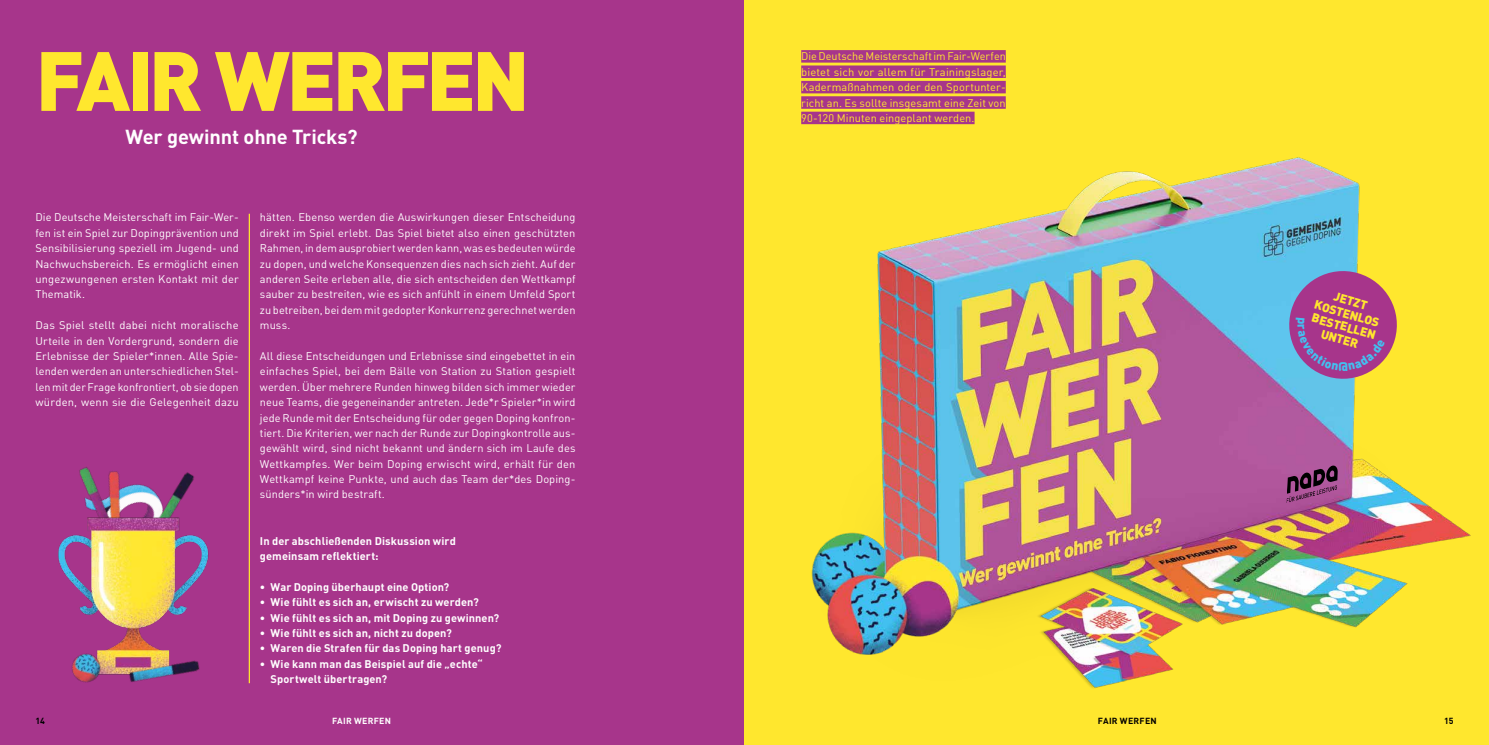
<style>
.page{position:relative;width:1489px;height:745px;background:#fff}
.page>*{position:absolute;margin:0;border:0;box-sizing:border-box;transform-origin:0 0}
.t1{font:900 82.5px "DIN";letter-spacing:-.05em;color:#ffe72e}
.t2{font:700 20px "DIN Pro";letter-spacing:-.01em;color:#fff}
.t3{font:900 12.25px/13.1px "DIN Pro";color:#ffe72e;text-align:center}
.t4{font:11px/15.4px "DIN Pro";letter-spacing:.01em;color:#fff;text-align:justify}
.t5{font:700 11px/15.4px "DIN Pro";letter-spacing:.01em;color:#fff}
.t6{font:11px/15.4px "DIN Pro";letter-spacing:.005em;color:#ffe72e;text-align:justify}
.t7{font:700 8.75px "DIN Pro";letter-spacing:.03em;color:#000}
.t8{font:700 8.75px "DIN Pro";letter-spacing:.035em;color:#fff}
</style>
<div class="page">
<div style="left:0;top:0;width:744px;height:744px;background:#a7358b"></div>
<hr style="left:249px;top:213px;width:1px;height:469px;background:#ffe72e">
<img style="left:248px;top:384px;width:1px;height:248px">
<img style="left:177px;top:472px;width:17px;height:14px">
<img style="left:79px;top:467px;width:67px;height:19px">
<img style="left:58px;top:486px;width:151px;height:189px">
<img style="left:120px;top:655px;width:87px;height:27px">
<img style="left:58px;top:634px;width:54px;height:49px">
<div style="left:744px;top:0;width:744px;height:744px;background:#ffe72e"></div>
<img style="left:811px;top:157px;width:660px;height:531px">
<div style="left:801px;top:50px;width:204px;height:13px;background:#a7358b"></div>
<div style="left:801px;top:65px;width:204px;height:13px;background:#a7358b"></div>
<div style="left:801px;top:81px;width:204px;height:12px;background:#a7358b"></div>
<div style="left:801px;top:96px;width:204px;height:13px;background:#a7358b"></div>
<div style="left:801px;top:112px;width:173px;height:12px;background:#a7358b"></div>
<svg style="left:1286px;top:464px;width:51px;height:38px;background:#7a3c6c"></svg>
<svg style="left:1282px;top:265px;width:120px;height:119px;background:#a56e90"></svg>
<h1 class="t1" style="left:35px;top:26px;width:496px">FAIR WERFEN</h1>
<h2 class="t2" style="left:126px;top:123px;width:233px">Wer gewinnt ohne Tricks?</h2>
<p class="t4" style="left:35px;top:209px;width:205px">Die Deutsche Meisterschaft im Fair-Wer&shy;fen ist ein Spiel zur Dopingprävention und Sensibilisierung speziell im Jugend- und Nachwuchsbereich. Es ermöglicht einen ungezwungenen ersten Kontakt mit der Thematik.</p>
<p class="t4" style="left:35px;top:317px;width:205px">Das Spiel stellt dabei nicht moralische Urteile in den Vordergrund, sondern die Erlebnisse der Spieler*innen. Alle Spie&shy;lenden werden an unterschiedlichen Stel&shy;len mit der Frage konfrontiert, ob sie dopen würden, wenn sie die Gelegenheit dazu</p>
<p class="t4" style="left:260px;top:209px;width:317px">hätten. Ebenso werden die Auswirkungen dieser Entscheidung direkt im Spiel erlebt. Das Spiel bietet also einen geschützten Rahmen, in dem ausprobiert werden kann, was es bedeuten würde zu dopen, und welche Konsequenzen dies nach sich zieht. Auf der anderen Seite erleben alle, die sich entscheiden den Wettkampf sauber zu bestreiten, wie es sich anfühlt in einem Umfeld Sport zu betreiben, bei dem mit gedopter Konkurrenz gerechnet werden muss.</p>
<p class="t4" style="left:260px;top:347px;width:317px">All diese Entscheidungen und Erlebnisse sind eingebettet in ein einfaches Spiel, bei dem Bälle von Station zu Station gespielt werden. Über mehrere Runden hinweg bilden sich immer wieder neue Teams, die gegeneinander antreten. Jede*r Spieler*in wird jede Runde mit der Entscheidung für oder gegen Doping konfron&shy;tiert. Die Kriterien, wer nach der Runde zur Dopingkontrolle aus&shy;gewählt wird, sind nicht bekannt und ändern sich im Laufe des Wettkampfes. Wer beim Doping erwischt wird, erhält für den Wettkampf keine Punkte, und auch das Team der*des Doping&shy;sünders*in wird bestraft.</p>
<p class="t5" style="left:260px;top:532px;width:197px">In der abschließenden Diskussion wird gemeinsam reflektiert:</p>
<p class="t5" style="left:260px;top:578px;width:191px">• War Doping überhaupt eine Option?</p>
<p class="t5" style="left:260px;top:593px;width:220px">• Wie fühlt es sich an, erwischt zu werden?</p>
<p class="t5" style="left:260px;top:609px;width:241px">• Wie fühlt es sich an, mit Doping zu gewinnen?</p>
<p class="t5" style="left:260px;top:624px;width:193px">• Wie fühlt es sich an, nicht zu dopen?</p>
<p class="t5" style="left:260px;top:640px;width:243px">• Waren die Strafen für das Doping hart genug?</p>
<p class="t5" style="left:270px;top:655px;width:214px;text-indent:-11px">• Wie kann man das Beispiel auf die „echte“<br>Sportwelt übertragen?</p>
<p class="t6" style="left:801px;top:48px;width:206px">Die Deutsche Meisterschaft im Fair-Werfen bietet sich vor allem für Trainingslager, Kadermaßnahmen oder den Sportunter&shy;richt an. Es sollte insgesamt eine Zeit von 90-120 Minuten eingeplant werden.</p>
<p class="t3" style="left:1320px;top:284px;width:68px;rotate:16deg">JETZT<br>KOSTENLOS<br>BESTELLEN<br>UNTER</p>
<p class="t7" style="left:35px;top:714px;width:11px">14</p>
<p class="t8" style="left:332px;top:714px;width:60px">FAIR WERFEN</p>
<p class="t7" style="left:1097px;top:714px;width:60px">FAIR WERFEN</p>
<p class="t7" style="left:1443px;top:714px;width:11px">15</p>
</div>
